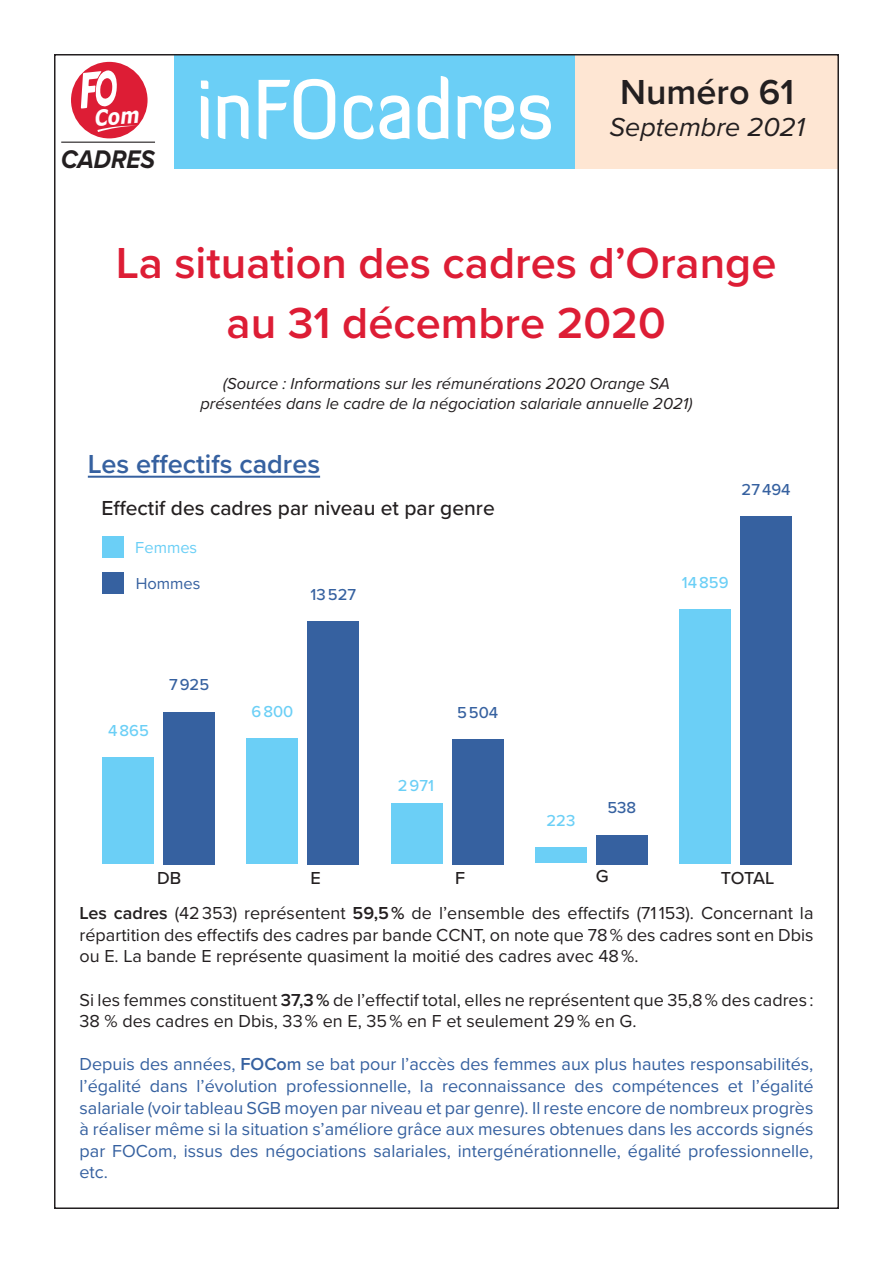
<style>
.page{position:relative;width:893px;height:1263px;background:#fff}
.page>*{position:absolute;margin:0;border:0;box-sizing:border-box;transform-origin:0 0}
.t1{font:500 82.8px "Diavlo";color:#fff;scale:.87 1}
.t2{font:600 45px/60px "Proxima Nova";color:#dd1d35;text-align:center}
.t3{font:600 36px "Proxima Nova";color:#231f20}
.t4{font:600 27px "Proxima Nova";color:#3661a0}
.t5{font:italic 27px "Proxima Nova";color:#231f20}
.t6{font:italic 700 26.4px "Proxima Nova";color:#231f20;scale:.91 1}
.t7{font:500 21px "Proxima Nova";color:#231f20}
.t8{font:18px/21.6px "Proxima Nova";color:#3661a0;text-align:justify}
.t9{font:18px/21.6px "Proxima Nova";color:#231f20;text-align:justify}
.t10{font:500 18px "Proxima Nova";letter-spacing:-.025em;color:#231f20}
.t11{font:italic 16.5px/19.8px "Proxima Nova";color:#231f20;text-align:center}
.t12{font:500 16.5px "Proxima Nova";color:#3661a0}
.t13{font:500 16.5px "Proxima Nova";color:#6bcff6}
.t14{font:16.5px "Proxima Nova";color:#6bcff6}
.t15{font:16.5px "Proxima Nova";color:#3661a0}
.s1{font-weight:600}
.s2{font-weight:500}
</style>
<div class="page">
<div style="left:174px;top:54px;width:401px;height:115px;background:#6bcff6"></div>
<div style="left:575px;top:54px;width:264px;height:115px;background:#fee6d3"></div>
<div style="left:71px;top:62px;width:77px;height:76px;background:#dd1d35;border-radius:50%"></div>
<hr style="left:61px;top:142px;width:94px;height:1px;background:#231f20">
<hr style="left:88px;top:476px;width:232px;height:2px;background:#3661a0">
<div style="left:103px;top:757px;width:51px;height:106px;background:#6bcff6"></div>
<div style="left:164px;top:712px;width:51px;height:152px;background:#3661a0"></div>
<div style="left:247px;top:738px;width:51px;height:125px;background:#6bcff6"></div>
<div style="left:308px;top:621px;width:51px;height:243px;background:#3661a0"></div>
<div style="left:391px;top:803px;width:51px;height:60px;background:#6bcff6"></div>
<div style="left:452px;top:739px;width:51px;height:125px;background:#3661a0"></div>
<div style="left:535px;top:847px;width:51px;height:16px;background:#6bcff6"></div>
<div style="left:596px;top:834px;width:51px;height:30px;background:#3661a0"></div>
<div style="left:680px;top:609px;width:51px;height:254px;background:#6bcff6"></div>
<div style="left:741px;top:516px;width:51px;height:348px;background:#3661a0"></div>
<div style="left:102px;top:536px;width:22px;height:22px;background:#6bcff6"></div>
<div style="left:102px;top:572px;width:22px;height:22px;background:#3661a0"></div>
<svg style="left:81px;top:70px;width:58px;height:62px"></svg>
<h3 class="t6" style="left:61px;top:140px;width:105px">CADRES</h3>
<h1 class="t1" style="left:196px;top:57px;width:412px">inFOcadres</h1>
<h3 class="t3" style="left:620px;top:65px;width:176px">Numéro 61</h3>
<h3 class="t5" style="left:609px;top:107px;width:197px">Septembre 2021</h3>
<h2 class="t2" style="left:116px;top:232px;width:662px">La situation des cadres d’Orange au 31 décembre 2020</h2>
<p class="t11" style="left:200px;top:373px;width:493px">(Source : Informations sur les rémunérations 2020 Orange SA présentées dans le cadre de la négociation salariale annuelle 2021)</p>
<h3 class="t4" style="left:88px;top:444px;width:234px">Les effectifs cadres</h3>
<p class="t7" style="left:101px;top:492px;width:395px">Effectif des cadres par niveau et par genre</p>
<p class="t14" style="left:135px;top:535px;width:63px">Femmes</p>
<p class="t15" style="left:136px;top:571px;width:66px">Hommes</p>
<p class="t13" style="left:108px;top:718px;width:42px">4 865</p>
<p class="t12" style="left:169px;top:672px;width:42px">7 925</p>
<p class="t12" style="left:311px;top:582px;width:47px">13 527</p>
<p class="t13" style="left:252px;top:699px;width:43px">6 800</p>
<p class="t13" style="left:398px;top:773px;width:38px">2 971</p>
<p class="t12" style="left:457px;top:700px;width:43px">5 504</p>
<p class="t12" style="left:742px;top:477px;width:51px">27 494</p>
<p class="t13" style="left:682px;top:570px;width:48px">14 859</p>
<p class="t13" style="left:546px;top:808px;width:30px">223</p>
<p class="t12" style="left:607px;top:795px;width:30px">538</p>
<p class="t10" style="left:157px;top:864px;width:26px">DB</p>
<p class="t10" style="left:310px;top:864px;width:12px">E</p>
<p class="t10" style="left:455px;top:864px;width:12px">F</p>
<p class="t10" style="left:596px;top:863px;width:14px">G</p>
<p class="t10" style="left:721px;top:864px;width:55px">TOTAL</p>
<p class="t9" style="left:80px;top:901px;width:735px"><span class="s1">Les cadres</span> (42 353) représentent <span class="s1">59,5 %</span> de l’ensemble des effectifs (71 153). Concernant la répartition des effectifs des cadres par bande CCNT, on note que 78 % des cadres sont en Dbis ou E. La bande E représente quasiment la moitié des cadres avec 48 %.</p>
<p class="t9" style="left:80px;top:988px;width:735px">Si les femmes constituent <span class="s1">37,3 %</span> de l’effectif total, elles ne représentent que 35,8 % des cadres :<br>38 % des cadres en Dbis, 33 % en E, 35 % en F et seulement 29 % en G.</p>
<p class="t8" style="left:80px;top:1053px;width:735px">Depuis des années, <span class="s1">FOCo</span><span class="s2">m</span> se bat pour l’accès des femmes aux plus hautes responsabilités, l’égalité dans l’évolution professionnelle, la reconnaissance des compétences et l’égalité salariale (voir tableau SGB moyen par niveau et par genre). Il reste encore de nombreux progrès à réaliser même si la situation s’améliore grâce aux mesures obtenues dans les accords signés par FOCom, issus des négociations salariales, intergénérationnelle, égalité professionnelle, etc.</p>
</div>
